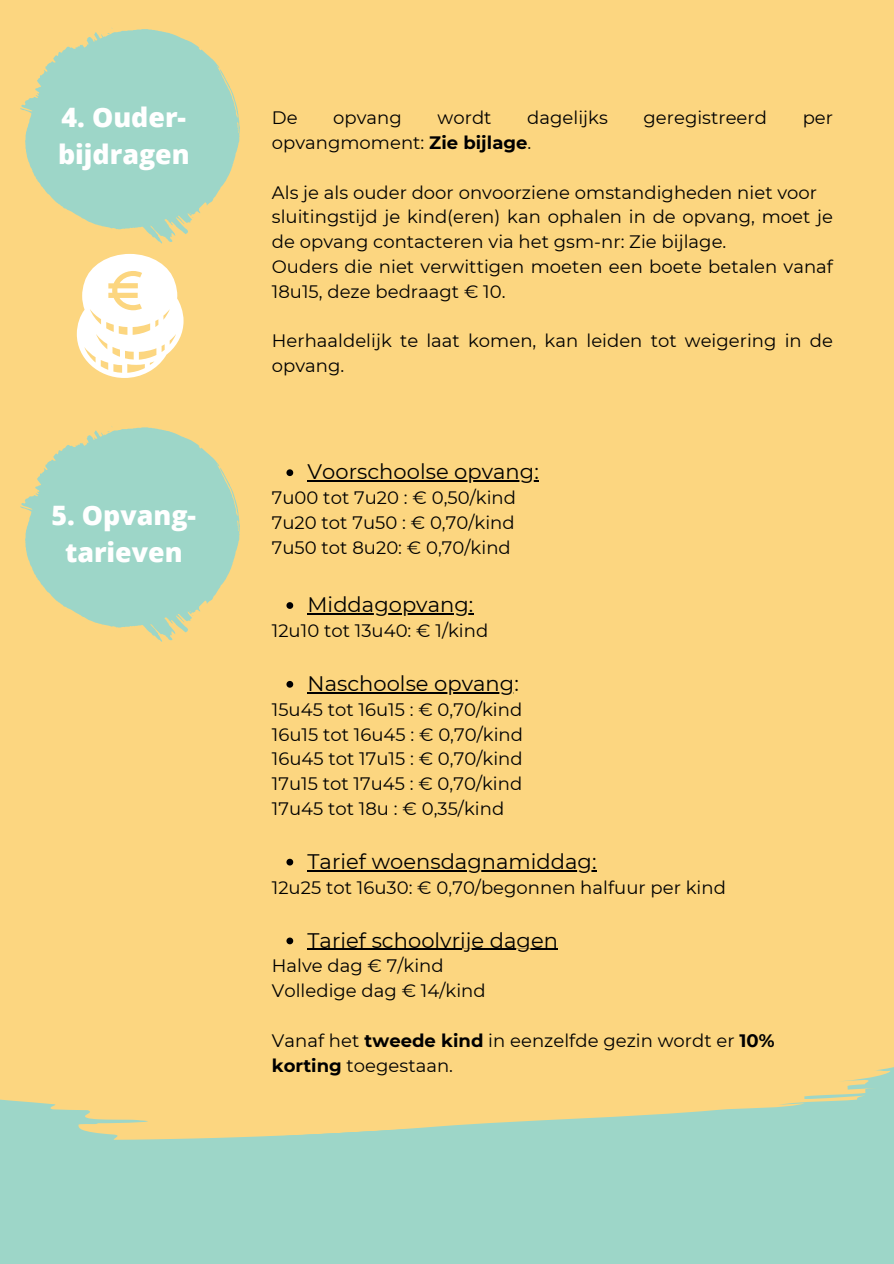
<style>
.page{position:relative;width:894px;height:1264px;background:#fff}
.page>*{position:absolute;margin:0;border:0;box-sizing:border-box;transform-origin:0 0}
.t1{font:800 26.7px/37.2px "Open Sans";color:#fff}
.t2{font:21px "Montserrat";color:#000}
.t3{font:18px/24.8px "Montserrat";color:#000}
.s1{font-weight:700}
</style>
<div class="page">
<div style="left:0;top:0;width:893px;height:1263px;background:#9dd6c8"></div>
<div style="left:0;top:0;width:893px;height:920px;background:#fcd680"></div>
<svg style="left:0;top:865px;width:893px;height:275px;fill:#fcd680"></svg>
<svg style="left:20px;top:28px;width:219px;height:215px;fill:#9dd6c8"></svg>
<svg style="left:20px;top:426px;width:219px;height:216px;fill:#9dd6c8"></svg>
<svg style="left:77px;top:254px;width:106px;height:124px"></svg>
<svg style="left:286px;top:469px;width:7px;height:7px"></svg>
<hr style="left:307px;top:480px;width:231px;height:1px;background:#000">
<svg style="left:286px;top:602px;width:7px;height:7px"></svg>
<hr style="left:307px;top:613px;width:81px;height:1px;background:#000">
<hr style="left:388px;top:613px;width:85px;height:1px;background:#000">
<svg style="left:286px;top:681px;width:7px;height:6px"></svg>
<hr style="left:307px;top:692px;width:207px;height:1px;background:#000">
<svg style="left:286px;top:858px;width:7px;height:7px"></svg>
<svg style="left:307px;top:870px;width:12px;height:1px"></svg>
<hr style="left:319px;top:870px;width:277px;height:1px;background:#000">
<svg style="left:286px;top:937px;width:7px;height:7px"></svg>
<hr style="left:307px;top:948px;width:251px;height:1px;background:#000">
<h1 class="t1" style="left:58px;top:98px;width:133px">4. Ouder&shy;bijdragen</h1>
<p class="t1" style="left:52px;top:496px;width:146px;text-align:center">5. Opvang&shy;tarieven</p>
<p class="t3" style="left:272px;top:105px;width:27px">De</p>
<p class="t3" style="left:333px;top:105px;width:70px">opvang</p>
<p class="t3" style="left:437px;top:105px;width:55px">wordt</p>
<p class="t3" style="left:527px;top:105px;width:82px">dagelijks</p>
<p class="t3" style="left:643px;top:105px;width:125px">geregistreerd</p>
<p class="t3" style="left:802px;top:105px;width:32px">per</p>
<p class="t3" style="left:272px;top:130px;width:261px">opvangmoment: <span class="s1">Zie bijlage</span>.</p>
<p class="t3" style="left:272px;top:180px;width:546px">Als je als ouder door onvoorziene omstandigheden niet voor</p>
<h1 class="t3" style="left:272px;top:204px;width:562px">sluitingstijd je kind(eren) kan ophalen in de opvang, moet je de opvang contacteren via het gsm-nr: Zie bijlage.</h1>
<p class="t3" style="left:272px;top:254px;width:562px">Ouders die niet verwittigen moeten een boete betalen vanaf<br>18u15, deze bedraagt € 10.</p>
<p class="t3" style="left:272px;top:328px;width:562px">Herhaaldelijk te laat komen, kan leiden tot weigering in de opvang.</p>
<p class="t2" style="left:307px;top:459px;width:233px">Voorschoolse opvang:</p>
<p class="t3" style="left:272px;top:485px;width:245px">7u00 tot 7u20 : € 0,50/kind</p>
<p class="t3" style="left:272px;top:510px;width:244px">7u20 tot 7u50 : € 0,70/kind</p>
<p class="t3" style="left:272px;top:535px;width:240px">7u50 tot 8u20: € 0,70/kind</p>
<p class="t2" style="left:307px;top:592px;width:167px">Middagopvang:</p>
<p class="t3" style="left:272px;top:618px;width:218px">12u10 tot 13u40: € 1/kind</p>
<p class="t2" style="left:307px;top:670px;width:213px">Naschoolse opvang:</p>
<p class="t3" style="left:272px;top:697px;width:252px">15u45 tot 16u15 : € 0,70/kind</p>
<p class="t3" style="left:272px;top:721px;width:252px">16u15 tot 16u45 : € 0,70/kind</p>
<p class="t3" style="left:272px;top:746px;width:252px">16u45 tot 17u15 : € 0,70/kind</p>
<p class="t3" style="left:272px;top:771px;width:252px">17u15 tot 17u45 : € 0,70/kind</p>
<p class="t3" style="left:272px;top:796px;width:234px">17u45 tot 18u : € 0,35/kind</p>
<p class="t2" style="left:307px;top:848px;width:290px">Tarief woensdagnamiddag:</p>
<p class="t3" style="left:272px;top:874px;width:455px">12u25 tot 16u30: € 0,70/begonnen halfuur per kind</p>
<p class="t2" style="left:307px;top:927px;width:252px">Tarief schoolvrije dagen</p>
<p class="t3" style="left:272px;top:953px;width:173px">Halve dag € 7/kind</p>
<p class="t3" style="left:272px;top:978px;width:215px">Volledige dag € 14/kind</p>
<p class="t3" style="left:272px;top:1027px;width:504px">Vanaf het <span class="s1">tweede kind</span> in eenzelfde gezin wordt er <span class="s1">10% korting</span> toegestaan.</p>
</div>
